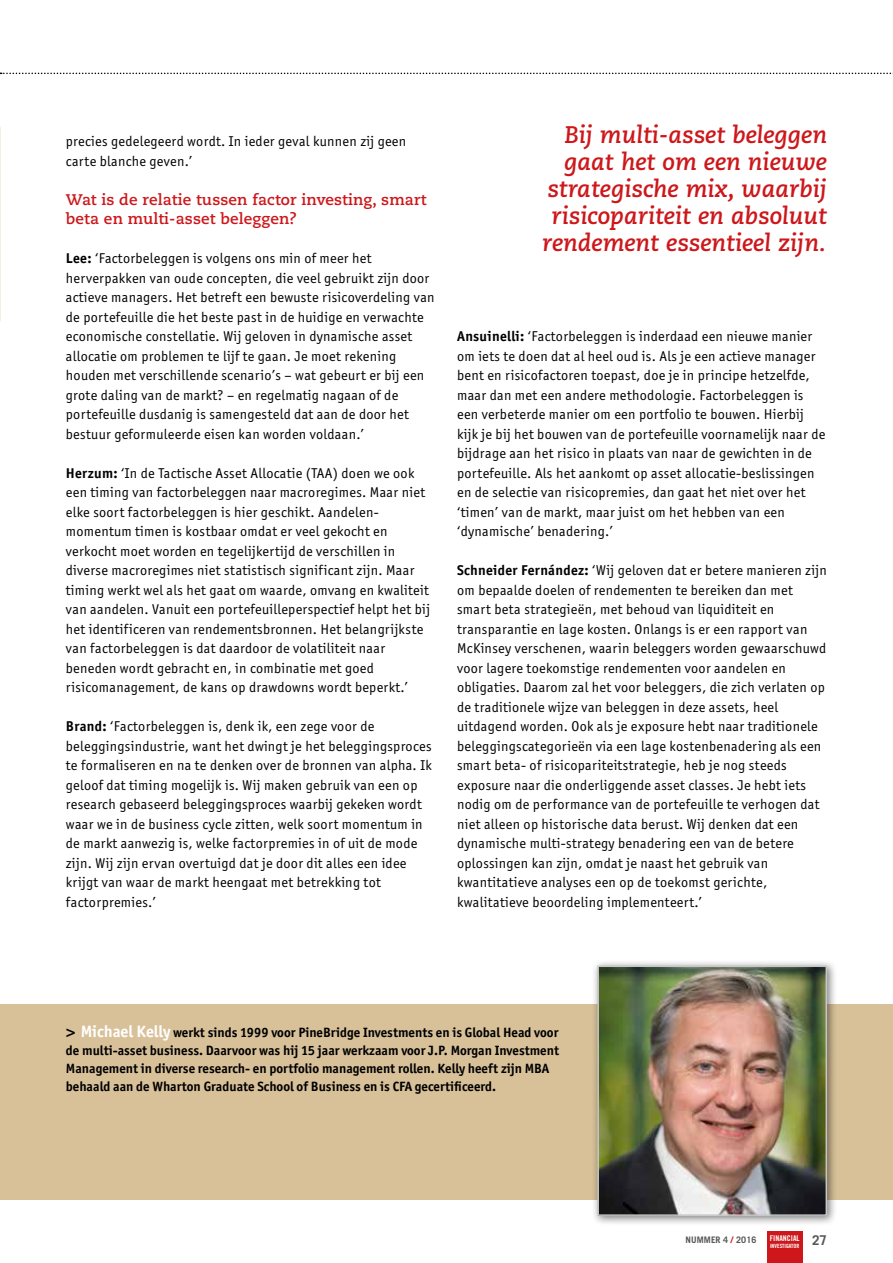
<style>
.page{position:relative;width:893px;height:1263px;background:#fff}
.page>*{position:absolute;margin:0;border:0;box-sizing:border-box;transform-origin:0 0}
.t1{font:italic 700 24px/27px "Caecilia LT";color:#cd171a;text-align:right}
.t2{font:700 15.3px/19.5px "Caecilia";letter-spacing:.01em;color:#cd171a}
.t3{font:14.25px/19.5px "Officina San ITC";letter-spacing:.02em;color:#000}
.t4{font:700 13.5px/18px "Officina San ITC";color:#000}
.t5{font:700 13.5px "Trade Gothic LT";color:#575756}
.t6{font:700 9px "Trade Gothic LT";letter-spacing:.01em;color:#575756}
.t7{font:7.8px "Trade Gothic LT Bold Cond Twenty";color:#fff}
.t8{font:5.7px "Trade Gothic LT Bold Cond Twenty";color:#fff}
.s1{font-weight:700}
.s2{font-family:"Caecilia LT";font-weight:800;font-size:16.5px}
.s3{font-size:16.5px;color:#fff}
.s4{color:#cd171a}
</style>
<div class="page">
<div style="left:767px;top:1231px;width:35px;height:32px;background:#cd171a"></div>
<svg style="left:0;top:73px;width:893px;height:1px"></svg>
<div style="left:0;top:1004px;width:893px;height:195px;background:#d8c199"></div>
<div style="left:591px;top:959px;width:247px;height:267px;background:#000;opacity:.5"></div>
<img style="left:600px;top:968px;width:224px;height:245px">
<div style="left:597px;top:965px;width:230px;height:251px;border:2px solid #c6c6c6"></div>
<p class="t3" style="left:66px;top:132px;width:342px">precies gedelegeerd wordt. In ieder geval kunnen zij geen carte blanche geven.’</p>
<p class="t2" style="left:66px;top:190px;width:362px">Wat is de relatie tussen factor investing, smart beta en multi-asset beleggen?</p>
<p class="t3" style="left:66px;top:249px;width:370px"><span class="s1">Lee:</span> ‘Factorbeleggen is volgens ons min of meer het herverpakken van oude concepten, die veel gebruikt zijn door actieve managers. Het betreft een bewuste risicoverdeling van de portefeuille die het beste past in de huidige en verwachte economische constellatie. Wij geloven in dynamische asset allocatie om problemen te lijf te gaan. Je moet rekening houden met verschillende scenario’s – wat gebeurt er bij een grote daling van de markt? – en regelmatig nagaan of de portefeuille dusdanig is samengesteld dat aan de door het bestuur geformuleerde eisen kan worden voldaan.’</p>
<p class="t3" style="left:66px;top:463px;width:366px"><span class="s1">Herzum:</span> ‘In de Tactische Asset Allocatie (TAA) doen we ook een timing van factorbeleggen naar macroregimes. Maar niet elke soort factorbeleggen is hier geschikt. Aandelen&shy;momentum timen is kostbaar omdat er veel gekocht en verkocht moet worden en tegelijkertijd de verschillen in diverse macroregimes niet statistisch significant zijn. Maar timing werkt wel als het gaat om waarde, omvang en kwaliteit van aandelen. Vanuit een portefeuilleperspectief helpt het bij het identificeren van rendementsbronnen. Het belangrijkste van factorbeleggen is dat daardoor de volatiliteit naar beneden wordt gebracht en, in combinatie met goed risicomanagement, de kans op drawdowns wordt beperkt.’</p>
<p class="t3" style="left:66px;top:717px;width:367px"><span class="s1">Brand:</span> ‘Factorbeleggen is, denk ik, een zege voor de beleggingsindustrie, want het dwingt je het beleggingsproces te formaliseren en na te denken over de bronnen van alpha. Ik geloof dat timing mogelijk is. Wij maken gebruik van een op research gebaseerd beleggingsproces waarbij gekeken wordt waar we in de business cycle zitten, welk soort momentum in de markt aanwezig is, welke factorpremies in of uit de mode zijn. Wij zijn ervan overtuigd dat je door dit alles een idee krijgt van waar de markt heengaat met betrekking tot factorpremies.’</p>
<h1 class="t1" style="left:542px;top:122px;width:286px">Bij multi-asset beleggen gaat het om een nieuwe strategische mix, waarbij risicopariteit en absoluut rendement essentieel zijn.</h1>
<p class="t3" style="left:457px;top:327px;width:370px"><span class="s1">Ansuinelli:</span> ‘Factorbeleggen is inderdaad een nieuwe manier om iets te doen dat al heel oud is. Als je een actieve manager bent en risicofactoren toepast, doe je in principe hetzelfde, maar dan met een andere methodologie. Factorbeleggen is een verbeterde manier om een portfolio te bouwen. Hierbij kijk je bij het bouwen van de portefeuille voornamelijk naar de bijdrage aan het risico in plaats van naar de gewichten in de portefeuille. Als het aankomt op asset allocatie-beslissingen en de selectie van risicopremies, dan gaat het niet over het ‘timen’ van de markt, maar juist om het hebben van een ‘dynamische’ benadering.’</p>
<p class="t3" style="left:457px;top:561px;width:371px"><span class="s1">Schneider Fernández:</span> ‘Wij geloven dat er betere manieren zijn om bepaalde doelen of rendementen te bereiken dan met smart beta strategieën, met behoud van liquiditeit en transparantie en lage kosten. Onlangs is er een rapport van McKinsey verschenen, waarin beleggers worden gewaarschuwd voor lagere toekomstige rendementen voor aandelen en obligaties. Daarom zal het voor beleggers, die zich verlaten op de traditionele wijze van beleggen in deze assets, heel uitdagend worden. Ook als je exposure hebt naar traditionele beleggingscategorieën via een lage kostenbenadering als een smart beta- of risicopariteitstrategie, heb je nog steeds exposure naar die onderliggende asset classes. Je hebt iets nodig om de performance van de portefeuille te verhogen dat niet alleen op historische data berust. Wij denken dat een dynamische multi-strategy benadering een van de betere oplossingen kan zijn, omdat je naast het gebruik van kwantitatieve analyses een op de toekomst gerichte, kwalitatieve beoordeling implementeert.’</p>
<p class="t4" style="left:66px;top:1023px;width:495px"><span class="s2">&gt;</span> <span class="s3">Michael Kelly</span> werkt sinds 1999 voor PineBridge Investments en is Global Head voor de multi-asset business. Daarvoor was hij 15 jaar werkzaam voor J.P. Morgan Investment Management in diverse research- en portfolio management rollen. Kelly heeft zijn MBA behaald aan de Wharton Graduate School of Business en is CFA gecertificeerd.</p>
<p class="t6" style="left:686px;top:1234px;width:72px">NUMMER 4 <span class="s4">/</span> 2016</p>
<p class="t5" style="left:812px;top:1232px;width:17px">27</p>
<p class="t7" style="left:770px;top:1233px;width:31px">FINANCIAL</p>
<p class="t8" style="left:770px;top:1242px;width:31px">INVESTIGATOR</p>
</div>
